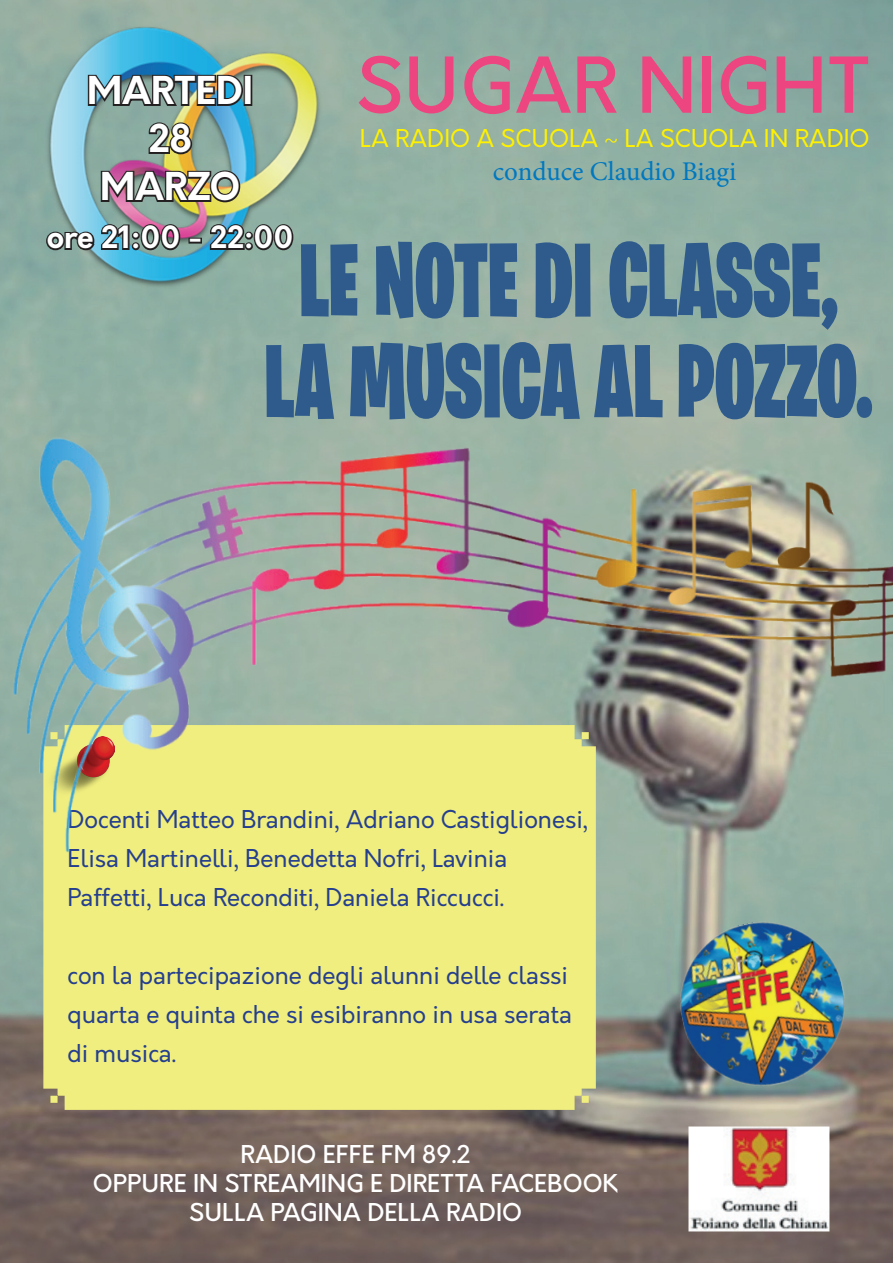
<style>
.page{position:relative;width:893px;height:1263px;background:#fff}
.page>*{position:absolute;margin:0;border:0;box-sizing:border-box;transform-origin:0 0}
.t1{font:900 105px/100.8px "Burbank Big Condensed";color:#2e5b8c;text-align:center;scale:.8 1}
.t2{font:500 75px "Orkney";color:#ed4580}
.t3{font:700 37.5px/48px "Orkney";color:#fff;text-align:center}
.t4{font:700 30px "Orkney";color:#fff}
.t5{font:27px "Minion Pro";color:#0078c0}
.t6{font:24px/39px "Orkney";color:#253f8e}
.t7{font:500 24px/28.8px "Orkney";color:#fff;text-align:center}
.t8{font:24px "Orkney";color:#fff101}
</style>
<div class="page">
<img style="left:0;top:0;width:893px;height:1263px">
<img style="left:688px;top:1126px;width:142px;height:105px">
<img style="left:666px;top:907px;width:194px;height:194px">
<div style="left:43px;top:862px;width:553px;height:248px;background:#f0ee7e"></div>
<img style="left:35px;top:3px;width:297px;height:313px">
<img style="left:86px;top:72px;width:159px;height:36px">
<div style="left:244px;top:75px;width:8px;height:31px;border:3px solid #231f20"></div>
<svg style="left:147px;top:121px;width:47px;height:35px;background:#706e4d"></svg>
<img style="left:99px;top:168px;width:143px;height:36px">
<svg style="left:45px;top:223px;width:137px;height:29px;background:#586a70"></svg>
<div style="left:188px;top:238px;width:14px;height:6px;border:3px solid #231f20"></div>
<svg style="left:208px;top:223px;width:87px;height:29px;background:#4c6365"></svg>
<img style="left:0;top:387px;width:893px;height:475px">
<h3 class="t3" style="left:87px;top:68px;width:167px">MARTEDI</h3>
<h2 class="t2" style="left:356px;top:36px;width:516px">SUGAR NIGHT</h2>
<h3 class="t3" style="left:100px;top:116px;width:142px">28<br>MARZO</h3>
<p class="t4" style="left:47px;top:217px;width:248px">ore 21:00 - 22:00</p>
<p class="t8" style="left:360px;top:122px;width:511px">LA RADIO A SCUOLA ~ LA SCUOLA IN RADIO</p>
<p class="t5" style="left:493px;top:153px;width:245px">conduce Claudio Biagi</p>
<h1 class="t1" style="left:265px;top:229px;width:762px">LE NOTE DI CLASSE,<br>LA MUSICA AL POZZO.</h1>
<p class="t6" style="left:68px;top:800px;width:522px">Docenti Matteo Brandini, Adriano Castiglionesi,<br>Elisa Martinelli, Benedetta Nofri, Lavinia<br>Paffetti, Luca Reconditi, Daniela Riccucci.</p>
<p class="t6" style="left:68px;top:956px;width:506px">con la partecipazione degli alunni delle classi quarta e quinta che si esibiranno in usa serata di musica.</p>
<p class="t7" style="left:93px;top:1141px;width:527px">RADIO EFFE FM 89.2<br>OPPURE IN STREAMING E DIRETTA FACEBOOK<br>SULLA PAGINA DELLA RADIO</p>
</div>
